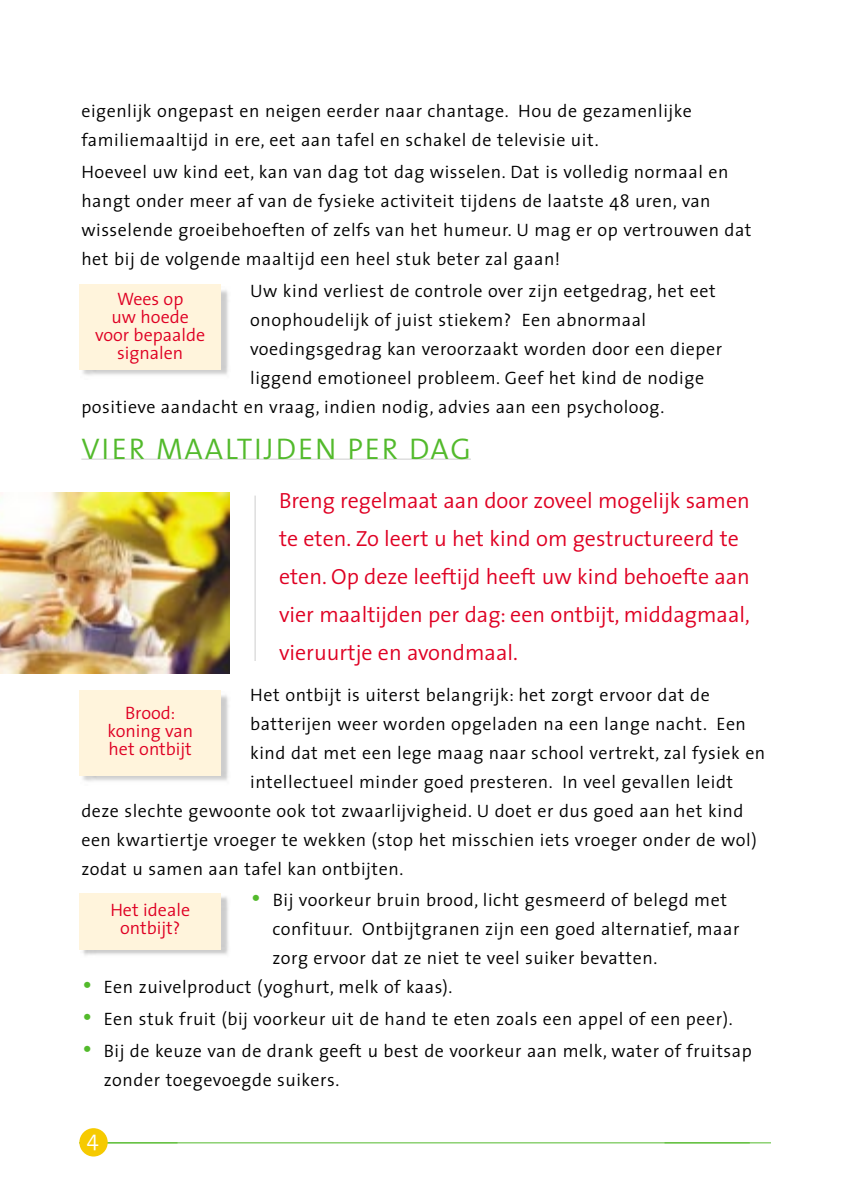
<style>
.page{position:relative;width:850px;height:1190px;background:#fff}
.page>*{position:absolute;margin:0;border:0;box-sizing:border-box;transform-origin:0 0}
.t1{font:300 30px "The Sans";letter-spacing:.06em;color:#53ba2c}
.t2{font:300 22px/38px "The Sans";color:#df0023}
.t3{font:300 22px "The Sans";color:#fff}
.t4{font:300 18px/29px "The Sans";letter-spacing:.03em;color:#000}
.t5{font:300 18px/18px "The Sans";color:#df0023;text-align:center}
.s1{font-size:28px;color:#53ba2c}
</style>
<div class="page">
<hr style="left:81px;top:459px;width:390px;height:1px;background:#cdcdcd">
<hr style="left:79px;top:1142px;width:692px;height:1px;background:#53ba2c">
<div style="left:79px;top:1128px;width:29px;height:29px;background:#f6ca00;border-radius:50%"></div>
<img style="left:81px;top:695px;width:148px;height:86px">
<div style="left:79px;top:690px;width:142px;height:85px;background:#fff4dc"></div>
<hr style="left:255px;top:496px;width:1px;height:165px;background:#cdcdcd">
<img style="left:83px;top:896px;width:146px;height:59px">
<div style="left:79px;top:893px;width:142px;height:57px;background:#fff4dc"></div>
<img style="left:82px;top:290px;width:147px;height:85px">
<div style="left:79px;top:285px;width:142px;height:85px;background:#fff4dc"></div>
<img style="left:0;top:492px;width:229px;height:182px">
<p class="t4" style="left:81px;top:99px;width:612px">eigenlijk ongepast en neigen eerder naar chantage. Hou de gezamenlijke familiemaaltijd in ere, eet aan tafel en schakel de televisie uit.</p>
<p class="t4" style="left:81px;top:159px;width:672px">Hoeveel uw kind eet, kan van dag tot dag wisselen. Dat is volledig normaal en hangt onder meer af van de fysieke activiteit tijdens de laatste 48 uren, van wisselende groeibehoeften of zelfs van het humeur. U mag er op vertrouwen dat het bij de volgende maaltijd een heel stuk beter zal gaan!</p>
<p class="t4" style="left:250px;top:278px;width:467px">Uw kind verliest de controle over zijn eetgedrag, het eet</p>
<p class="t4" style="left:250px;top:307px;width:398px">onophoudelijk of juist stiekem? Een abnormaal</p>
<p class="t4" style="left:250px;top:336px;width:473px">voedingsgedrag kan veroorzaakt worden door een dieper</p>
<p class="t4" style="left:250px;top:365px;width:455px">liggend emotioneel probleem. Geef het kind de nodige</p>
<p class="t4" style="left:81px;top:394px;width:584px">positieve aandacht en vraag, indien nodig, advies aan een psycholoog.</p>
<p class="t5" style="left:95px;top:291px;width:112px">Wees op<br>uw hoede voor bepaalde signalen</p>
<h1 class="t1" style="left:81px;top:438px;width:391px">VIER MAALTIJDEN PER DAG</h1>
<p class="t2" style="left:279px;top:484px;width:472px">Breng regelmaat aan door zoveel mogelijk samen te eten. Zo leert u het kind om gestructureerd te eten. Op deze leeftijd heeft uw kind behoefte aan vier maaltijden per dag: een ontbijt, middagmaal, vieruurtje en avondmaal.</p>
<p class="t4" style="left:250px;top:682px;width:461px">Het ontbijt is uiterst belangrijk: het zorgt ervoor dat de</p>
<p class="t4" style="left:250px;top:711px;width:497px">batterijen weer worden opgeladen na een lange nacht. Een</p>
<p class="t4" style="left:250px;top:740px;width:517px">kind dat met een lege maag naar school vertrekt, zal fysiek en</p>
<p class="t4" style="left:250px;top:769px;width:485px">intellectueel minder goed presteren. In veel gevallen leidt</p>
<p class="t4" style="left:81px;top:798px;width:664px">deze slechte gewoonte ook tot zwaarlijvigheid. U doet er dus goed aan het kind</p>
<p class="t4" style="left:81px;top:827px;width:677px">een kwartiertje vroeger te wekken (stop het misschien iets vroeger onder de wol)</p>
<p class="t4" style="left:81px;top:856px;width:323px">zodat u samen aan tafel kan ontbijten.</p>
<p class="t4" style="left:273px;top:888px;width:468px;text-indent:-22px"><span class="s1">•</span> Bij voorkeur bruin brood, licht gesmeerd of belegd met confituur. Ontbijtgranen zijn een goed alternatief, maar zorg ervoor dat ze niet te veel suiker bevatten.</p>
<p class="t4" style="left:81px;top:975px;width:373px"><span class="s1">•</span> Een zuivelproduct (yoghurt, melk of kaas).</p>
<p class="t4" style="left:81px;top:1006px;width:653px"><span class="s1">•</span> Een stuk fruit (bij voorkeur uit de hand te eten zoals een appel of een peer).</p>
<p class="t4" style="left:104px;top:1038px;width:649px;text-indent:-22px"><span class="s1">•</span> Bij de keuze van de drank geeft u best de voorkeur aan melk, water of fruitsap zonder toegevoegde suikers.</p>
<p class="t5" style="left:107px;top:706px;width:87px">Brood: koning van het ontbijt</p>
<p class="t5" style="left:110px;top:903px;width:81px">Het ideale ontbijt?</p>
<p class="t3" style="left:87px;top:1131px;width:13px">4</p>
</div>
